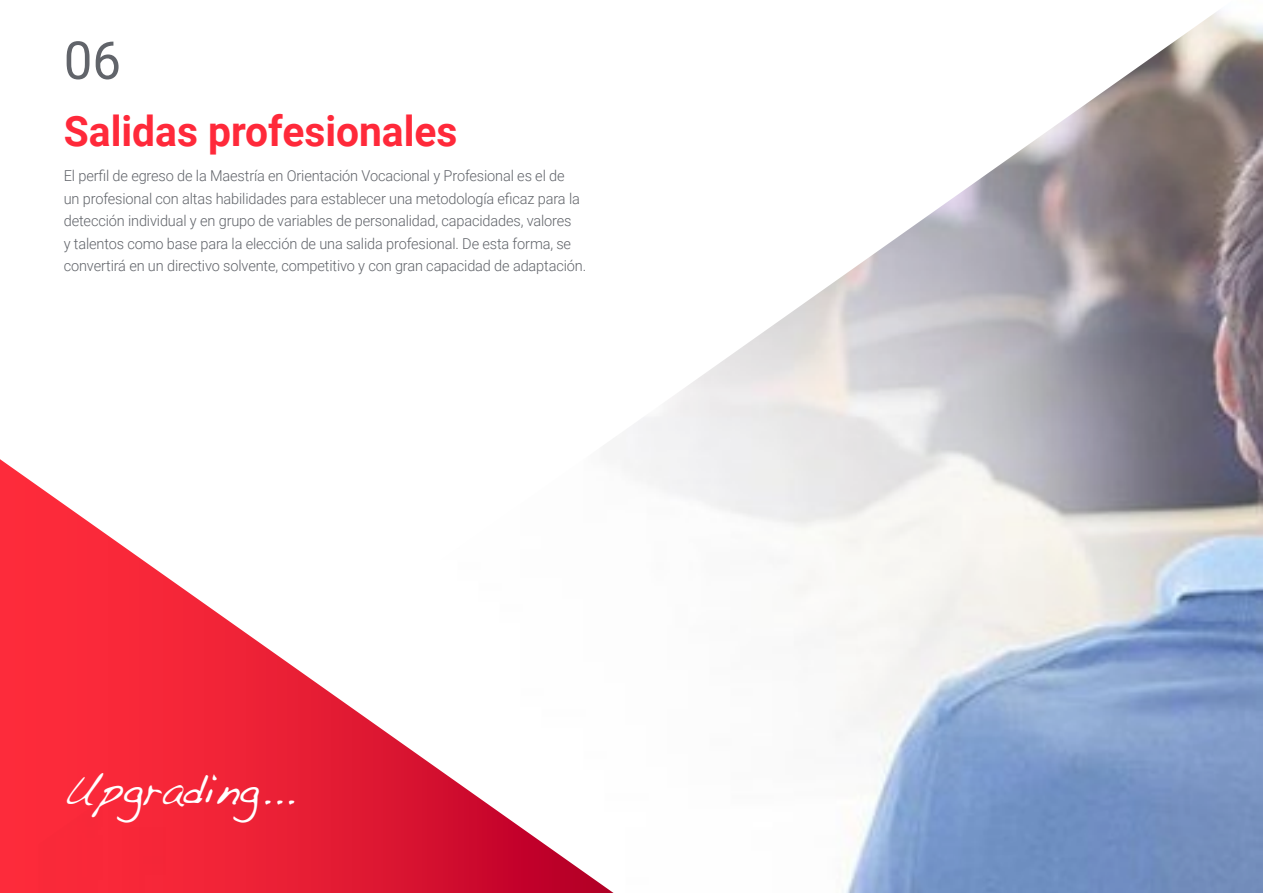
<style>
.page{position:relative;width:1263px;height:893px;background:#fff}
.page>*{position:absolute;margin:0;border:0;box-sizing:border-box;transform-origin:0 0}
.t1{font:52.5px "Roboto";color:#61646a}
.t2{font:45px "Handwriting Dakota";color:#fff}
.t3{font:700 42px "Roboto";color:#ff293a}
.t4{font:300 15px/22.5px "Roboto";letter-spacing:-.01em;color:#61646a}
</style>
<div class="page">
<img style="left:633px;top:11px;width:630px;height:882px">
<svg style="left:0;top:445px;width:642px;height:448px"></svg>
<h1 class="t1" style="left:64px;top:24px;width:59px">06</h1>
<h3 class="t3" style="left:64px;top:102px;width:395px">Salidas profesionales</h3>
<p class="t4" style="left:64px;top:164px;width:524px">El perfil de egreso de la Maestría en Orientación Vocacional y Profesional es el de<br>un profesional con altas habilidades para establecer una metodología eficaz para la detección individual y en grupo de variables de personalidad, capacidades, valores<br>y talentos como base para la elección de una salida profesional. De esta forma, se convertirá en un directivo solvente, competitivo y con gran capacidad de adaptación.</p>
<h2 class="t2" style="left:64px;top:762px;width:232px">Upgrading...</h2>
</div>
